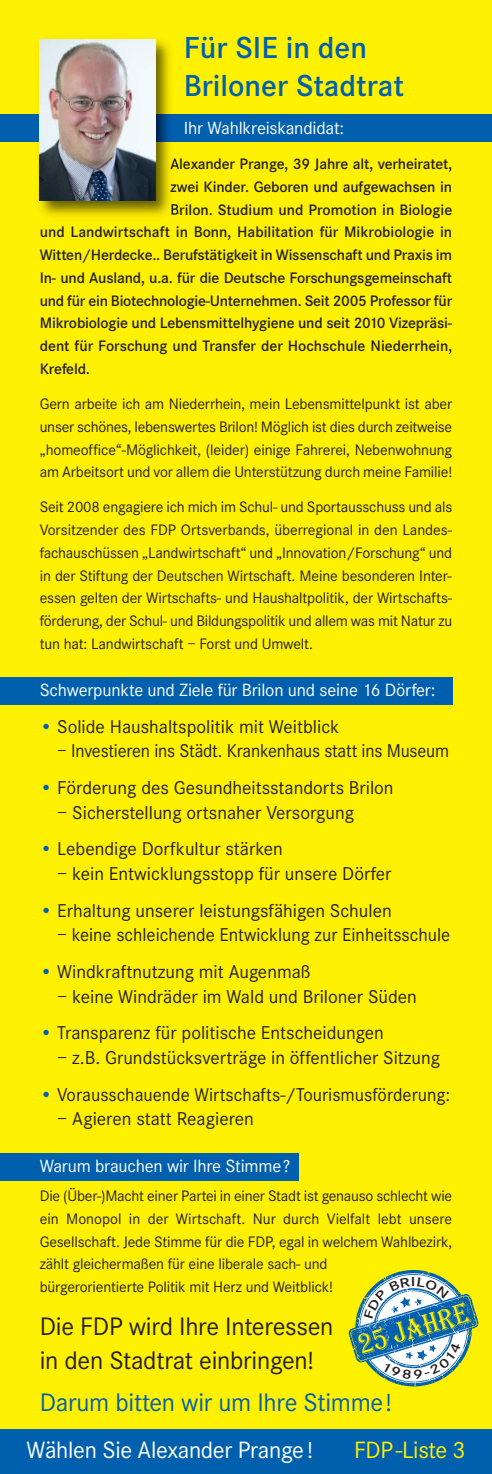
<style>
.page{position:relative;width:492px;height:1474px;background:#fff}
.page>*{position:absolute;margin:0;border:0;box-sizing:border-box;transform-origin:0 0}
.t1{font:600 31.5px/37.8px "Corporate S";color:#0160ae}
.t2{font:30.28px "Algerian D";color:#fff101;scale:.83 1}
.t3{font:26.25px/33.2px "Corporate S";letter-spacing:-.01em;color:#231f20}
.t4{font:26.25px "Corporate S";letter-spacing:-.01em;color:#0160ae}
.t5{font:24.5px "Corporate S";letter-spacing:-.015em;color:#fff}
.t6{font:19.25px "Corporate S";color:#231f20}
.t7{font:19.25px "Corporate S";color:#231f20;scale:.95 1}
.t8{font:18.38px "Corporate S";letter-spacing:-.01em;color:#fff}
.t9{font:15.75px/22.8px "Corporate S";letter-spacing:-.01em;color:#231f20;text-align:justify}
.t10{font:600 15.75px "Corporate S";letter-spacing:-.01em;color:#231f20}
.s1{color:#0160ae}
.s2{color:#fff101}
</style>
<div class="page">
<div style="left:0;top:0;width:491px;height:1458px;background:#fff101"></div>
<div style="left:0;top:1429px;width:491px;height:44px;background:#0160ae"></div>
<div style="left:0;top:677px;width:451px;height:27px;background:#0160ae"></div>
<div style="left:0;top:1153px;width:298px;height:28px;background:#0160ae"></div>
<div style="left:0;top:114px;width:491px;height:27px;background:#0160ae"></div>
<img style="left:32px;top:39px;width:145px;height:177px">
<svg style="left:170px;top:159px;width:7px;height:10px"></svg>
<svg style="left:170px;top:183px;width:7px;height:9px"></svg>
<svg style="left:171px;top:204px;width:6px;height:11px"></svg>
<img style="left:40px;top:40px;width:115px;height:161px">
<svg style="left:348px;top:1270px;width:130px;height:116px"></svg>
<h1 class="t1" style="left:184px;top:29px;width:221px">Für SIE in den<br>Briloner Stadtrat</h1>
<p class="t8" style="left:184px;top:117px;width:162px">Ihr Wahlkreiskandidat:</p>
<p class="t10" style="left:170px;top:154px;width:283px">Alexander Prange, 39 Jahre alt, verheiratet,</p>
<p class="t10" style="left:170px;top:177px;width:283px">zwei Kinder. Geboren und aufgewachsen in</p>
<p class="t10" style="left:170px;top:200px;width:283px">Brilon. Studium und Promotion in Biologie</p>
<p class="t10" style="left:40px;top:223px;width:413px">und Landwirtschaft in Bonn, Habilitation für Mikrobiologie in</p>
<p class="t10" style="left:40px;top:245px;width:413px">Witten/Herdecke.. Berufstätigkeit in Wissenschaft und Praxis im</p>
<p class="t10" style="left:40px;top:268px;width:413px">In- und Ausland, u.a. für die Deutsche Forschungsgemeinschaft</p>
<p class="t10" style="left:40px;top:291px;width:413px">und für ein Biotechnologie-Unternehmen. Seit 2005 Professor für</p>
<p class="t10" style="left:40px;top:314px;width:413px">Mikrobiologie und Lebensmittelhygiene und seit 2010 Vizepräsi-</p>
<p class="t10" style="left:40px;top:336px;width:413px">dent für Forschung und Transfer der Hochschule Niederrhein,</p>
<p class="t10" style="left:40px;top:359px;width:52px">Krefeld.</p>
<p class="t9" style="left:40px;top:392px;width:413px">Gern arbeite ich am Niederrhein, mein Lebensmittelpunkt ist aber unser schönes, lebenswertes Brilon! Möglich ist dies durch zeitweise „homeoffice“-Möglichkeit, (leider) einige Fahrerei, Nebenwohnung am Arbeitsort und vor allem die Unterstützung durch meine Familie!</p>
<p class="t9" style="left:40px;top:495px;width:413px">Seit 2008 engagiere ich mich im Schul- und Sportausschuss und als Vorsitzender des FDP Ortsverbands, überregional in den Landes&shy;fachauschüssen „Landwirtschaft“ und „Innovation/Forschung“ und in der Stiftung der Deutschen Wirtschaft. Meine besonderen Inter&shy;essen gelten der Wirtschafts- und Haushaltpolitik, der Wirtschafts&shy;förderung, der Schul- und Bildungspolitik und allem was mit Natur zu tun hat: Landwirtschaft – Forst und Umwelt.</p>
<p class="t8" style="left:40px;top:679px;width:397px">Schwerpunkte und Ziele für Brilon und seine 16 Dörfer:</p>
<p class="t6" style="left:40px;top:715px;width:301px"><span class="s1">•</span> Solide Haushaltspolitik mit Weitblick</p>
<p class="t7" style="left:57px;top:739px;width:413px">– Investieren ins Städt. Krankenhaus statt ins Museum</p>
<p class="t6" style="left:40px;top:776px;width:355px"><span class="s1">•</span> Förderung des Gesundheitsstandorts Brilon</p>
<p class="t6" style="left:57px;top:800px;width:298px">– Sicherstellung ortsnaher Versorgung</p>
<p class="t6" style="left:40px;top:837px;width:244px"><span class="s1">•</span> Lebendige Dorfkultur stärken</p>
<p class="t6" style="left:57px;top:862px;width:335px">– kein Entwicklungsstopp für unsere Dörfer</p>
<p class="t6" style="left:40px;top:898px;width:353px"><span class="s1">•</span> Erhaltung unserer leistungsfähigen Schulen</p>
<p class="t6" style="left:57px;top:923px;width:394px">– keine schleichende Entwicklung zur Einheitsschule</p>
<p class="t6" style="left:40px;top:960px;width:272px"><span class="s1">•</span> Windkraftnutzung mit Augenmaß</p>
<p class="t6" style="left:57px;top:984px;width:361px">– keine Windräder im Wald und Briloner Süden</p>
<p class="t6" style="left:40px;top:1021px;width:345px"><span class="s1">•</span> Transparenz für politische Entscheidungen</p>
<p class="t6" style="left:57px;top:1045px;width:384px">– z.B. Grundstücksverträge in öffentlicher Sitzung</p>
<p class="t6" style="left:40px;top:1082px;width:411px"><span class="s1">•</span> Vorausschauende Wirtschafts-/Tourismusförderung:</p>
<p class="t6" style="left:57px;top:1107px;width:198px">– Agieren statt Reagieren</p>
<p class="t8" style="left:40px;top:1155px;width:252px">Warum brauchen wir Ihre Stimme?</p>
<p class="t9" style="left:40px;top:1184px;width:413px;text-align:left">Die (Über-)Macht einer Partei in einer Stadt ist genauso schlecht wie ein Monopol in der Wirtschaft. Nur durch Vielfalt lebt unsere Gesellschaft. Jede Stimme für die FDP, egal in welchem Wahlbezirk, zählt gleichermaßen für eine liberale sach- und<br>bürgerorientierte Politik mit Herz und Weitblick!</p>
<h3 class="t3" style="left:40px;top:1309px;width:295px">Die FDP wird Ihre Interessen in den Stadtrat einbringen!</h3>
<h3 class="t4" style="left:40px;top:1386px;width:353px">Darum bitten wir um Ihre Stimme!</h3>
<h2 class="t2" style="left:353px;top:1328px;width:140px;rotate:-17deg">25 Jahre</h2>
<h3 class="t5" style="left:26px;top:1435px;width:440px">Wählen Sie Alexander Prange ! <span class="s1">......</span><span class="s2">FDP-Liste 3</span></h3>
</div>
